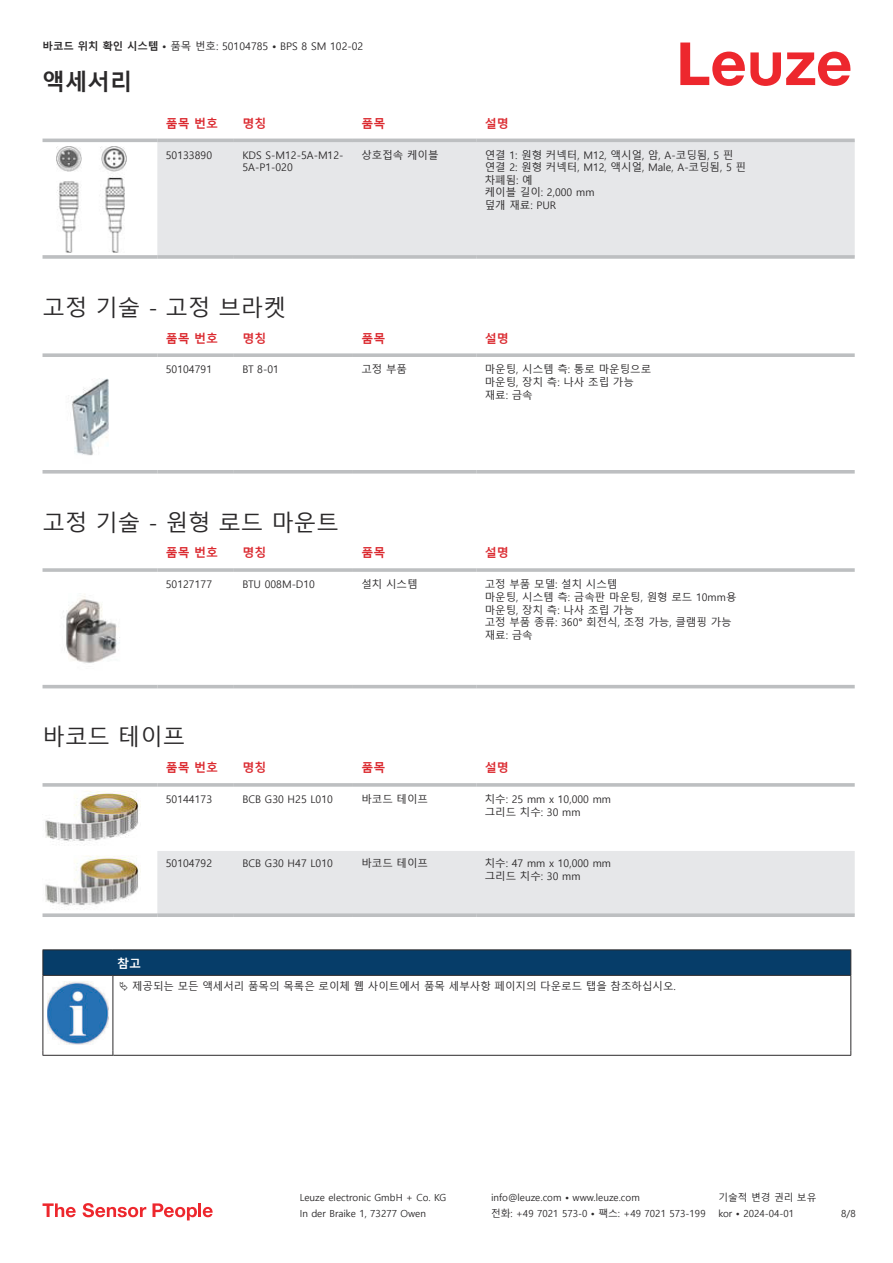
<style>
.page{position:relative;width:893px;height:1263px;background:#fff}
.page>*{position:absolute;margin:0;border:0;box-sizing:border-box;transform-origin:0 0}
.t1{font:22.5px "Malgun Gothic";color:#2b292a}
.t2{font:700 22.5px "Malgun Gothic";color:#2b292a}
.t3{font:700 12px "Malgun Gothic";color:#db2a30}
.t4{font:700 12px "Malgun Gothic";color:#fff}
.t5{font:10.5px/12.6px "Malgun Gothic";color:#2b292a}
.t6{font:9.75px "Malgun Gothic";color:#2b292a}
.s1{font-weight:700}
</style>
<div class="page">
<svg style="left:680px;top:43px;width:170px;height:43px"></svg>
<svg style="left:43px;top:138px;width:812px;height:25px"></svg>
<div style="left:157px;top:142px;width:698px;height:113px;background:#e6e7e9"></div>
<hr style="left:43px;top:139px;width:114px;height:3px;background:#bdbfc1">
<hr style="left:157px;top:139px;width:77px;height:3px;background:#bdbfc1">
<hr style="left:234px;top:139px;width:119px;height:3px;background:#bdbfc1">
<hr style="left:353px;top:139px;width:123px;height:3px;background:#bdbfc1">
<hr style="left:476px;top:139px;width:379px;height:3px;background:#bdbfc1">
<svg style="left:43px;top:255px;width:114px;height:4px"></svg>
<hr style="left:157px;top:255px;width:77px;height:4px;background:#bdbfc1">
<svg style="left:234px;top:255px;width:119px;height:4px"></svg>
<svg style="left:353px;top:255px;width:123px;height:4px"></svg>
<hr style="left:476px;top:255px;width:379px;height:4px;background:#bdbfc1">
<img style="left:56px;top:146px;width:70px;height:107px">
<svg style="left:43px;top:353px;width:114px;height:4px"></svg>
<svg style="left:157px;top:353px;width:77px;height:4px"></svg>
<svg style="left:234px;top:353px;width:119px;height:4px"></svg>
<svg style="left:353px;top:353px;width:123px;height:4px"></svg>
<svg style="left:476px;top:353px;width:379px;height:4px;background:#c3c5c7"></svg>
<svg style="left:43px;top:470px;width:114px;height:4px"></svg>
<svg style="left:157px;top:470px;width:77px;height:4px"></svg>
<svg style="left:234px;top:470px;width:119px;height:4px"></svg>
<svg style="left:353px;top:470px;width:123px;height:4px"></svg>
<svg style="left:476px;top:470px;width:379px;height:4px;background:#c3c5c7"></svg>
<img style="left:71px;top:378px;width:38px;height:78px">
<svg style="left:43px;top:688px;width:812px;height:1px"></svg>
<hr style="left:43px;top:568px;width:114px;height:4px;background:#bdbfc1">
<hr style="left:157px;top:568px;width:77px;height:4px;background:#c7c9ca">
<hr style="left:234px;top:568px;width:119px;height:4px;background:#bdbfc1">
<hr style="left:353px;top:568px;width:123px;height:4px;background:#bdbfc1">
<hr style="left:476px;top:568px;width:379px;height:4px;background:#c7c9ca">
<hr style="left:43px;top:685px;width:114px;height:3px;background:#bdbfc1">
<hr style="left:157px;top:685px;width:77px;height:3px;background:#bdbfc1">
<hr style="left:234px;top:685px;width:119px;height:3px;background:#bdbfc1">
<hr style="left:353px;top:685px;width:123px;height:3px;background:#bdbfc1">
<hr style="left:476px;top:685px;width:379px;height:3px;background:#bdbfc1">
<img style="left:63px;top:594px;width:57px;height:69px">
<div style="left:157px;top:851px;width:698px;height:62px;background:#e6e7e9"></div>
<svg style="left:43px;top:783px;width:114px;height:4px"></svg>
<hr style="left:157px;top:783px;width:77px;height:4px;background:#c5c7c8">
<svg style="left:234px;top:783px;width:119px;height:4px"></svg>
<svg style="left:353px;top:783px;width:123px;height:4px"></svg>
<hr style="left:476px;top:783px;width:379px;height:4px;background:#c5c7c8">
<svg style="left:43px;top:913px;width:114px;height:4px"></svg>
<svg style="left:157px;top:913px;width:77px;height:4px"></svg>
<svg style="left:234px;top:913px;width:119px;height:4px"></svg>
<svg style="left:353px;top:913px;width:123px;height:4px"></svg>
<svg style="left:476px;top:913px;width:379px;height:4px;background:#c1c3c5"></svg>
<img style="left:45px;top:791px;width:94px;height:51px">
<img style="left:45px;top:855px;width:94px;height:51px">
<svg style="left:44px;top:976px;width:806px;height:79px"></svg>
<hr style="left:43px;top:949px;width:70px;height:1px;background:#2b292a">
<hr style="left:43px;top:975px;width:70px;height:1px;background:#2b292a">
<hr style="left:113px;top:949px;width:738px;height:1px;background:#2b292a">
<div style="left:43px;top:950px;width:808px;height:25px;background:#063d69"></div>
<hr style="left:113px;top:975px;width:738px;height:1px;background:#2b292a">
<hr style="left:43px;top:976px;width:1px;height:75px;background:#2b292a">
<hr style="left:113px;top:976px;width:1px;height:75px;background:#2b292a">
<hr style="left:850px;top:976px;width:1px;height:75px;background:#2b292a">
<hr style="left:43px;top:1055px;width:70px;height:1px;background:#2b292a">
<hr style="left:113px;top:1055px;width:738px;height:1px;background:#2b292a">
<img style="left:47px;top:982px;width:61px;height:62px">
<div style="left:115px;top:976px;width:734px;height:20px;background:#fff"></div>
<svg style="left:43px;top:1203px;width:33px;height:14px"></svg>
<svg style="left:83px;top:1203px;width:63px;height:14px"></svg>
<svg style="left:153px;top:1203px;width:44px;height:17px"></svg>
<hr style="left:198px;top:1203px;width:3px;height:14px;background:#ed272d">
<svg style="left:203px;top:1207px;width:10px;height:10px"></svg>
<p class="t5" style="left:43px;top:40px;width:322px"><span class="s1">바코드 위치 확인 시스템 •</span> 품목 번호: 50104785 <span class="s1">•</span> BPS 8 SM 102-02</p>
<h1 class="t2" style="left:43px;top:69px;width:91px">액세서리</h1>
<p class="t3" style="left:166px;top:116px;width:54px">품목 번호</p>
<p class="t3" style="left:242px;top:116px;width:25px">명칭</p>
<p class="t3" style="left:361px;top:116px;width:25px">품목</p>
<p class="t3" style="left:485px;top:116px;width:25px">설명</p>
<p class="t5" style="left:166px;top:149px;width:48px">50133890</p>
<p class="t5" style="left:242px;top:149px;width:103px">KDS S-M12-5A-M12-<br>5A-P1-020</p>
<p class="t5" style="left:361px;top:149px;width:79px">상호접속 케이블</p>
<p class="t5" style="left:485px;top:149px;width:263px">연결 1: 원형 커넥터, M12, 액시얼, 암, A-코딩됨, 5 핀 연결 2: 원형 커넥터, M12, 액시얼, Male, A-코딩됨, 5 핀 차폐됨: 예<br>케이블 길이: 2,000 mm<br>덮개 재료: PUR</p>
<h1 class="t1" style="left:43px;top:295px;width:245px">고정 기술 - 고정 브라켓</h1>
<p class="t3" style="left:166px;top:331px;width:54px">품목 번호</p>
<p class="t3" style="left:242px;top:331px;width:25px">명칭</p>
<p class="t3" style="left:361px;top:331px;width:25px">품목</p>
<p class="t3" style="left:485px;top:331px;width:25px">설명</p>
<p class="t5" style="left:166px;top:364px;width:48px">50104791</p>
<p class="t5" style="left:242px;top:364px;width:38px">BT 8-01</p>
<p class="t5" style="left:361px;top:364px;width:47px">고정 부품</p>
<p class="t5" style="left:485px;top:364px;width:168px">마운팅, 시스템 측: 통로 마운팅으로 마운팅, 장치 측: 나사 조립 가능 재료: 금속</p>
<h1 class="t1" style="left:43px;top:510px;width:298px">고정 기술 - 원형 로드 마운트</h1>
<p class="t3" style="left:166px;top:546px;width:54px">품목 번호</p>
<p class="t3" style="left:242px;top:546px;width:25px">명칭</p>
<p class="t3" style="left:361px;top:546px;width:25px">품목</p>
<p class="t3" style="left:485px;top:546px;width:25px">설명</p>
<p class="t5" style="left:166px;top:578px;width:48px">50127177</p>
<p class="t5" style="left:242px;top:578px;width:74px">BTU 008M-D10</p>
<p class="t5" style="left:361px;top:578px;width:58px">설치 시스템</p>
<p class="t5" style="left:485px;top:578px;width:253px">고정 부품 모델: 설치 시스템<br>마운팅, 시스템 측: 금속판 마운팅, 원형 로드 10mm용 마운팅, 장치 측: 나사 조립 가능<br>고정 부품 종류: 360° 회전식, 조정 가능, 클램핑 가능 재료: 금속</p>
<h1 class="t1" style="left:43px;top:724px;width:144px">바코드 테이프</h1>
<p class="t3" style="left:166px;top:761px;width:54px">품목 번호</p>
<p class="t3" style="left:242px;top:761px;width:25px">명칭</p>
<p class="t3" style="left:361px;top:761px;width:25px">품목</p>
<p class="t3" style="left:485px;top:761px;width:25px">설명</p>
<p class="t5" style="left:166px;top:793px;width:48px">50144173</p>
<p class="t5" style="left:242px;top:793px;width:92px">BCB G30 H25 L010</p>
<p class="t5" style="left:361px;top:793px;width:68px">바코드 테이프</p>
<p class="t5" style="left:485px;top:793px;width:128px">치수: 25 mm x 10,000 mm 그리드 치수: 30 mm</p>
<p class="t5" style="left:166px;top:857px;width:48px">50104792</p>
<p class="t5" style="left:242px;top:857px;width:92px">BCB G30 H47 L010</p>
<p class="t5" style="left:361px;top:857px;width:68px">바코드 테이프</p>
<p class="t5" style="left:485px;top:857px;width:128px">치수: 47 mm x 10,000 mm 그리드 치수: 30 mm</p>
<p class="t4" style="left:117px;top:956px;width:25px">참고</p>
<p class="t5" style="left:132px;top:980px;width:545px">제공되는 모든 액세서리 품목의 목록은 로이체 웹 사이트에서 품목 세부사항 페이지의 다운로드 탭을 참조하십시오.</p>
<p class="t6" style="left:300px;top:1192px;width:148px">Leuze electronic GmbH + Co. KG</p>
<p class="t6" style="left:491px;top:1192px;width:150px">info@leuze.com • www.leuze.com</p>
<p class="t6" style="left:718px;top:1192px;width:100px">기술적 변경 권리 보유</p>
<p class="t6" style="left:300px;top:1208px;width:128px">In der Braike 1, 73277 Owen</p>
<p class="t6" style="left:491px;top:1208px;width:216px">전화: +49 7021 573-0 • 팩스: +49 7021 573-199</p>
<p class="t6" style="left:718px;top:1208px;width:77px">kor • 2024-04-01</p>
<p class="t6" style="left:841px;top:1208px;width:16px">8/8</p>
</div>
